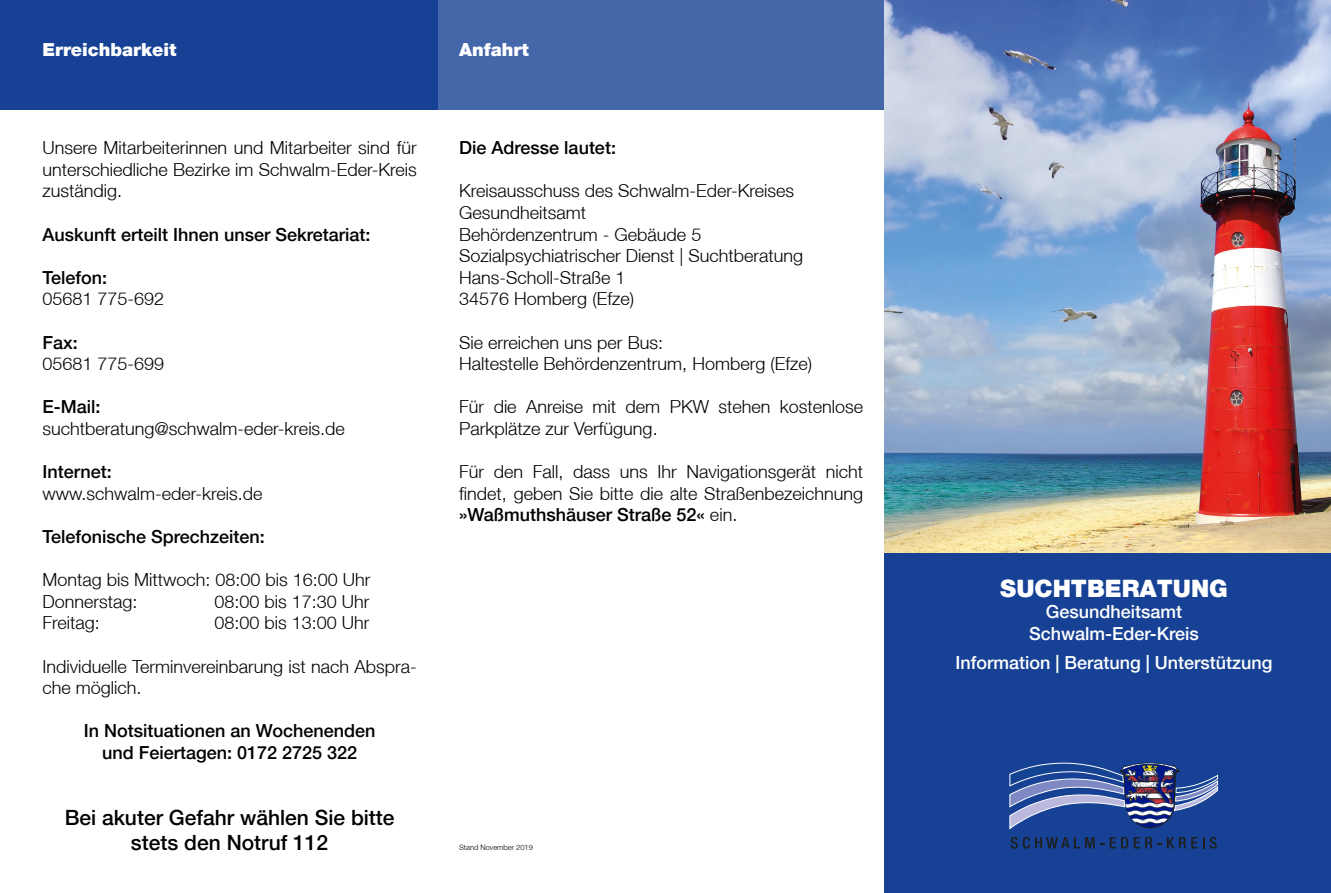
<style>
.page{position:relative;width:1331px;height:893px;background:#fff}
.page>*{position:absolute;margin:0;border:0;box-sizing:border-box;transform-origin:0 0}
.t1{font:900 24px "Helvetica Neue";color:#fff}
.t2{font:500 21px/25.2px "Helvetica Neue LT";color:#000;text-align:center}
.t3{font:300 18px/21.6px "Helvetica Neue";color:#000}
.t4{font:500 18px/21.6px "Helvetica Neue LT";color:#000;text-align:center}
.t5{font:500 18px/21.6px "Helvetica Neue LT";color:#fff;text-align:center}
.t6{font:900 18px "Helvetica Neue";color:#fff}
.t7{font:300 7.5px "Helvetica Neue";color:#000}
.s1{font-family:"Helvetica Neue";font-weight:300}
</style>
<div class="page">
<div style="left:0;top:0;width:438px;height:110px;background:#164194"></div>
<div style="left:438px;top:0;width:446px;height:110px;background:#4467a9"></div>
<img style="left:884px;top:0;width:447px;height:554px">
<div style="left:884px;top:554px;width:447px;height:339px;background:#164194"></div>
<svg style="left:1009px;top:762px;width:209px;height:68px"></svg>
<svg style="left:1011px;top:837px;width:83px;height:12px"></svg>
<svg style="left:1110px;top:837px;width:18px;height:11px"></svg>
<svg style="left:1134px;top:837px;width:27px;height:11px"></svg>
<svg style="left:1167px;top:837px;width:30px;height:11px"></svg>
<svg style="left:1210px;top:837px;width:7px;height:12px"></svg>
<p class="t6" style="left:43px;top:39px;width:135px">Erreichbarkeit</p>
<p class="t6" style="left:459px;top:39px;width:71px">Anfahrt</p>
<p class="t3" style="left:43px;top:137px;width:376px;text-align:justify">Unsere Mitarbeiterinnen und Mitarbeiter sind für unterschiedliche Bezirke im Schwalm-Eder-Kreis zuständig.</p>
<p class="t4" style="left:43px;top:223px;width:330px">Auskunft erteilt Ihnen unser Sekretariat:</p>
<p class="t4" style="left:43px;top:266px;width:66px">Telefon:</p>
<p class="t3" style="left:43px;top:288px;width:123px">05681 775-692</p>
<p class="t4" style="left:43px;top:331px;width:37px">Fax:</p>
<p class="t3" style="left:43px;top:353px;width:123px">05681 775-699</p>
<p class="t4" style="left:43px;top:396px;width:60px">E-Mail:</p>
<p class="t3" style="left:43px;top:417px;width:304px">suchtberatung@schwalm-eder-kreis.de</p>
<p class="t4" style="left:43px;top:461px;width:71px">Internet:</p>
<p class="t3" style="left:43px;top:482px;width:222px">www.schwalm-eder-kreis.de</p>
<p class="t4" style="left:43px;top:526px;width:224px">Telefonische Sprechzeiten:</p>
<p class="t3" style="left:43px;top:569px;width:330px">Montag bis Mittwoch: 08:00 bis 16:00 Uhr<br>Donnerstag:</p>
<p class="t3" style="left:215px;top:590px;width:157px">08:00 bis 17:30 Uhr</p>
<p class="t3" style="left:43px;top:612px;width:59px">Freitag:</p>
<p class="t3" style="left:215px;top:612px;width:157px">08:00 bis 13:00 Uhr</p>
<p class="t3" style="left:43px;top:655px;width:376px">Individuelle Terminvereinbarung ist nach Abspra&shy;che möglich.</p>
<p class="t4" style="left:84px;top:720px;width:293px">In Notsituationen an Wochenenden und Feiertagen: 0172 2725 322</p>
<p class="t2" style="left:65px;top:804px;width:331px">Bei akuter Gefahr wählen Sie bitte stets den Notruf 112</p>
<p class="t4" style="left:459px;top:137px;width:158px">Die Adresse lautet:</p>
<p class="t3" style="left:459px;top:180px;width:346px">Kreisausschuss des Schwalm-Eder-Kreises<br>Gesundheitsamt<br>Behördenzentrum - Gebäude 5<br>Sozialpsychiatrischer Dienst | Suchtberatung<br>Hans-Scholl-Straße 1<br>34576 Homberg (Efze)</p>
<p class="t3" style="left:459px;top:331px;width:354px">Sie erreichen uns per Bus:<br>Haltestelle Behördenzentrum, Homberg (Efze)</p>
<p class="t3" style="left:459px;top:396px;width:405px">Für die Anreise mit dem PKW stehen kostenlose<br>Parkplätze zur Verfügung.</p>
<p class="t3" style="left:459px;top:461px;width:405px">Für den Fall, dass uns Ihr Navigationsgerät nicht findet, geben Sie bitte die alte Straßenbezeichnung</p>
<p class="t4" style="left:459px;top:504px;width:280px">»Waßmuthshäuser Straße 52« <span class="s1">ein.</span></p>
<p class="t7" style="left:459px;top:843px;width:75px">Stand November 2019</p>
<h1 class="t1" style="left:1000px;top:574px;width:229px">SUCHTBERATUNG</h1>
<p class="t5" style="left:1029px;top:601px;width:171px">Gesundheitsamt<br>Schwalm-Eder-Kreis</p>
<p class="t5" style="left:955px;top:651px;width:319px">Information | Beratung | Unterstützung</p>
</div>
